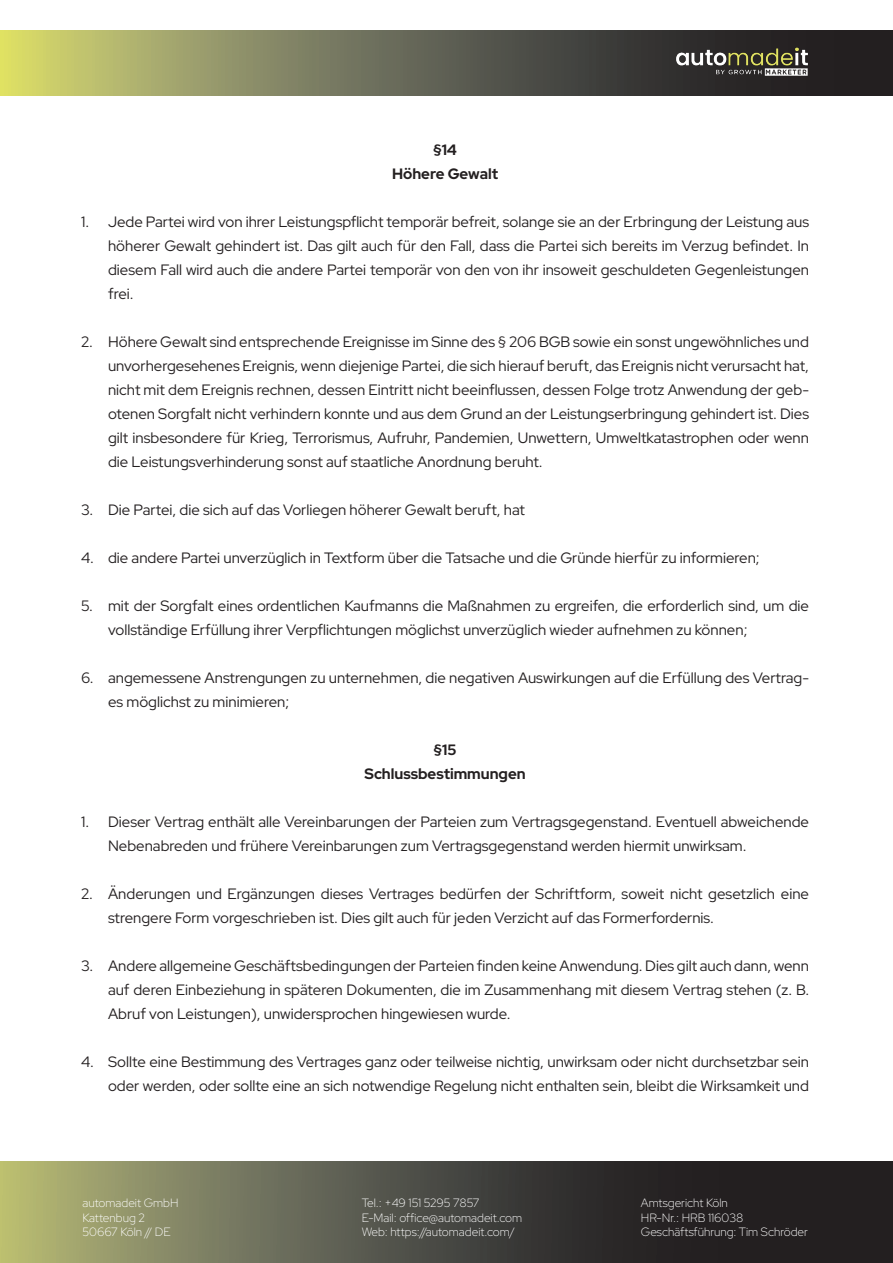
<style>
.page{position:relative;width:893px;height:1263px;background:#fff}
.page>*{position:absolute;margin:0;border:0;box-sizing:border-box;transform-origin:0 0}
.t1{font:15px/24px "Red Hat Display";color:#231f20}
.Titel{font:700 15px "Red Hat Display";color:#231f20}
.t2{font:300 12px/14.4px "Red Hat Display";color:#fff}
</style>
<div class="page">
<svg style="left:0;top:1162px;width:893px;height:101px;background:#535344"></svg>
<svg style="left:0;top:31px;width:893px;height:64px;background:#6d6d50"></svg>
<img style="left:674px;top:45px;width:136px;height:36px">
<p class="Titel" style="left:433px;top:140px;width:26px">§14</p>
<p class="Titel" style="left:392px;top:164px;width:107px">Höhere Gewalt</p>
<p class="t1" style="left:108px;top:210px;width:702px;text-align:justify;text-indent:-27px">1. Jede Partei wird von ihrer Leistungspflicht temporär befreit, solange sie an der Erbringung der Leistung aus höherer Gewalt gehindert ist. Das gilt auch für den Fall, dass die Partei sich bereits im Verzug befindet. In diesem Fall wird auch die andere Partei temporär von den von ihr insoweit geschuldeten Gegenleistungen frei.</p>
<p class="t1" style="left:108px;top:330px;width:702px;text-align:justify;text-indent:-27px">2. Höhere Gewalt sind entsprechende Ereignisse im Sinne des § 206 BGB sowie ein sonst ungewöhnliches und unvorhergesehenes Ereignis, wenn diejenige Partei, die sich hierauf beruft, das Ereignis nicht verursacht hat, nicht mit dem Ereignis rechnen, dessen Eintritt nicht beeinflussen, dessen Folge trotz Anwendung der geb&shy;otenen Sorgfalt nicht verhindern konnte und aus dem Grund an der Leistungserbringung gehindert ist. Dies gilt insbesondere für Krieg, Terrorismus, Aufruhr, Pandemien, Unwettern, Umweltkatastrophen oder wenn die Leistungsverhinderung sonst auf staatliche Anordnung beruht.</p>
<p class="t1" style="left:81px;top:498px;width:445px">3. Die Partei, die sich auf das Vorliegen höherer Gewalt beruft, hat</p>
<p class="t1" style="left:81px;top:546px;width:680px">4. die andere Partei unverzüglich in Textform über die Tatsache und die Gründe hierfür zu informieren;</p>
<p class="t1" style="left:108px;top:594px;width:702px;text-indent:-27px">5. mit der Sorgfalt eines ordentlichen Kaufmanns die Maßnahmen zu ergreifen, die erforderlich sind, um die vollständige Erfüllung ihrer Verpflichtungen möglichst unverzüglich wieder aufnehmen zu können;</p>
<p class="t1" style="left:108px;top:666px;width:702px;text-indent:-27px">6. angemessene Anstrengungen zu unternehmen, die negativen Auswirkungen auf die Erfüllung des Vertrag&shy;es möglichst zu minimieren;</p>
<p class="Titel" style="left:434px;top:740px;width:24px">§15</p>
<p class="Titel" style="left:364px;top:764px;width:163px">Schlussbestimmungen</p>
<p class="t1" style="left:108px;top:810px;width:702px;text-indent:-27px">1. Dieser Vertrag enthält alle Vereinbarungen der Parteien zum Vertragsgegenstand. Eventuell abweichende<br>Nebenabreden und frühere Vereinbarungen zum Vertragsgegenstand werden hiermit unwirksam.</p>
<p class="t1" style="left:108px;top:882px;width:702px;text-indent:-27px">2. Änderungen und Ergänzungen dieses Vertrages bedürfen der Schriftform, soweit nicht gesetzlich eine strengere Form vorgeschrieben ist. Dies gilt auch für jeden Verzicht auf das Formerfordernis.</p>
<p class="t1" style="left:108px;top:954px;width:702px;text-align:justify;text-indent:-27px">3. Andere allgemeine Geschäftsbedingungen der Parteien finden keine Anwendung. Dies gilt auch dann, wenn auf deren Einbeziehung in späteren Dokumenten, die im Zusammenhang mit diesem Vertrag stehen (z. B.<br>Abruf von Leistungen), unwidersprochen hingewiesen wurde.</p>
<p class="t1" style="left:81px;top:1050px;width:729px;text-align:right">4. Sollte eine Bestimmung des Vertrages ganz oder teilweise nichtig, unwirksam oder nicht durchsetzbar sein oder werden, oder sollte eine an sich notwendige Regelung nicht enthalten sein, bleibt die Wirksamkeit und</p>
<p class="t2" style="left:82px;top:1195px;width:98px">automadeit GmbH<br>Kattenbug 2<br>50667 Köln // DE</p>
<p class="t2" style="left:641px;top:1195px;width:169px">Amtsgericht Köln<br>HR-Nr.: HRB 116038<br>Geschäftsführung: Tim Schröder</p>
<p class="t2" style="left:362px;top:1195px;width:162px">Tel.: +49 151 5295 7857<br>E-Mail: office@automadeit.com<br>Web: https://automadeit.com/</p>
</div>
